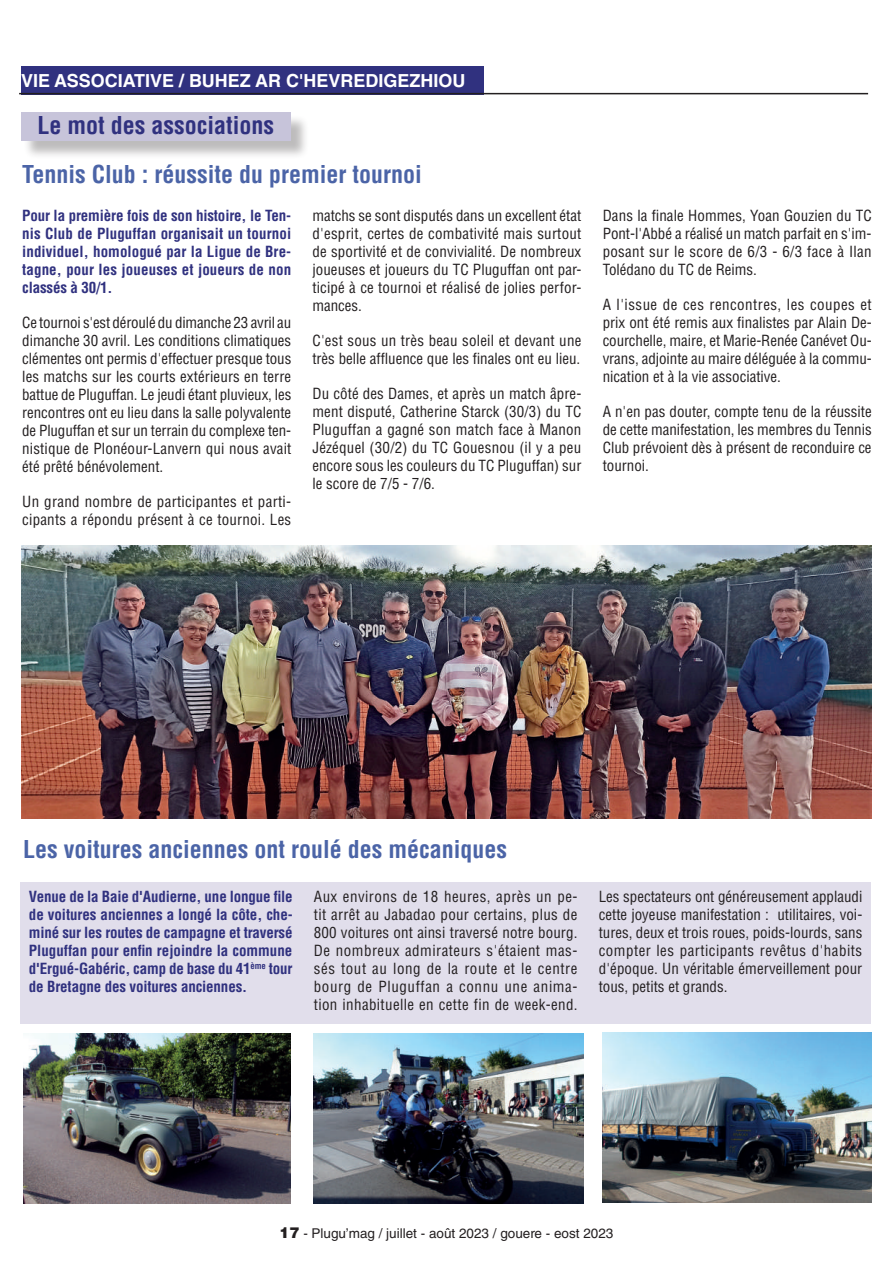
<style>
.page{position:relative;width:893px;height:1263px;background:#fff}
.page>*{position:absolute;margin:0;border:0;box-sizing:border-box;transform-origin:0 0}
.t1{font:700 condensed 24px "Helvetica LT Std";color:#4b64a7}
.t2{font:700 condensed 24px "Helvetica LT Std";color:#30317f}
.t3{font:700 18px "Helvetica LT Std";color:#fff}
.t4{font:condensed 15px/18px "Helvetica LT Std";letter-spacing:.005em;color:#231f20;text-align:justify}
.t5{font:700 condensed 15px/18px "Helvetica LT Std";letter-spacing:-.01em;color:#30317f;text-align:justify}
.t6{font:13.5px "Helvetica LT Std";color:#231f20}
.s1{font-weight:900;font-size:15px}
</style>
<div class="page">
<div style="left:23px;top:114px;width:286px;height:46px;background:#231f20;opacity:.3"></div>
<div style="left:21px;top:112px;width:270px;height:29px;background:#c7c4da"></div>
<div style="left:21px;top:66px;width:462px;height:28px;background:#30317f"></div>
<hr style="left:19px;top:93px;width:849px;height:1px;background:#231f20">
<img style="left:21px;top:545px;width:851px;height:274px">
<div style="left:20px;top:882px;width:851px;height:142px;background:#e1deeb"></div>
<img style="left:23px;top:1033px;width:267px;height:170px">
<img style="left:602px;top:1032px;width:270px;height:170px">
<img style="left:314px;top:1033px;width:269px;height:170px">
<p class="t3" style="left:21px;top:69px;width:446px">VIE ASSOCIATIVE / BUHEZ AR C'HEVREDIGEZHIOU</p>
<h1 class="t2" style="left:38px;top:110px;width:238px">Le mot des associations</h1>
<h1 class="t1" style="left:22px;top:159px;width:401px">Tennis Club : réussite du premier tournoi</h1>
<p class="t5" style="left:22px;top:206px;width:271px">Pour la première fois de son histoire, le Ten&shy;nis Club de Pluguffan organisait un tournoi individuel, homologué par la Ligue de Bre&shy;tagne, pour les joueuses et joueurs de non classés à 30/1.</p>
<p class="t4" style="left:22px;top:313px;width:271px">Ce tournoi s'est déroulé du dimanche 23 avril au dimanche 30 avril. Les conditions climatiques clémentes ont permis d'effectuer presque tous les matchs sur les courts extérieurs en terre battue de Pluguffan. Le jeudi étant pluvieux, les rencontres ont eu lieu dans la salle polyvalente de Pluguffan et sur un terrain du complexe ten&shy;nistique de Plonéour-Lanvern qui nous avait été prêté bénévolement.</p>
<p class="t4" style="left:22px;top:492px;width:271px">Un grand nombre de participantes et parti&shy;cipants a répondu présent à ce tournoi. Les</p>
<p class="t4" style="left:312px;top:206px;width:270px">matchs se sont disputés dans un excellent état d'esprit, certes de combativité mais surtout de sportivité et de convivialité. De nombreux joueuses et joueurs du TC Pluguffan ont par&shy;ticipé à ce tournoi et réalisé de jolies perfor&shy;mances.</p>
<p class="t4" style="left:312px;top:331px;width:270px">C'est sous un très beau soleil et devant une très belle affluence que les finales ont eu lieu.</p>
<p class="t4" style="left:312px;top:384px;width:271px">Du côté des Dames, et après un match âpre&shy;ment disputé, Catherine Starck (30/3) du TC Pluguffan a gagné son match face à Manon Jézéquel (30/2) du TC Gouesnou (il y a peu encore sous les couleurs du TC Pluguffan) sur le score de 7/5 - 7/6.</p>
<p class="t4" style="left:603px;top:206px;width:271px">Dans la finale Hommes, Yoan Gouzien du TC Pont-l'Abbé a réalisé un match parfait en s'im&shy;posant sur le score de 6/3 - 6/3 face à Ilan Tolédano du TC de Reims.</p>
<p class="t4" style="left:603px;top:295px;width:271px">A l'issue de ces rencontres, les coupes et prix ont été remis aux finalistes par Alain De&shy;courchelle, maire, et Marie-Renée Canévet Ou&shy;vrans, adjointe au maire déléguée à la commu&shy;nication et à la vie associative.</p>
<p class="t4" style="left:603px;top:402px;width:271px">A n'en pas douter, compte tenu de la réussite de cette manifestation, les membres du Tennis Club prévoient dès à présent de reconduire ce tournoi.</p>
<h1 class="t1" style="left:23px;top:834px;width:485px">Les voitures anciennes ont roulé des mécaniques</h1>
<p class="t5" style="left:29px;top:887px;width:265px">Venue de la Baie d'Audierne, une longue file de voitures anciennes a longé la côte, che&shy;miné sur les routes de campagne et traversé Pluguffan pour enfin rejoindre la commune d'Ergué-Gabéric, camp de base du 41<sup>ème</sup> tour de Bretagne des voitures anciennes.</p>
<p class="t4" style="left:314px;top:887px;width:265px">Aux environs de 18 heures, après un pe&shy;tit arrêt au Jabadao pour certains, plus de 800 voitures ont ainsi traversé notre bourg.<br>De nombreux admirateurs s'étaient mas&shy;sés tout au long de la route et le centre bourg de Pluguffan a connu une anima&shy;tion inhabituelle en cette fin de week-end.</p>
<p class="t4" style="left:599px;top:887px;width:265px">Les spectateurs ont généreusement applaudi cette joyeuse manifestation : utilitaires, voi&shy;tures, deux et trois roues, poids-lourds, sans compter les participants revêtus d'habits d'époque. Un véritable émerveillement pour tous, petits et grands.</p>
<p class="t6" style="left:280px;top:1225px;width:335px"><span class="s1">17</span> - Plugu’mag / juillet - août 2023 / gouere - eost 2023</p>
</div>
